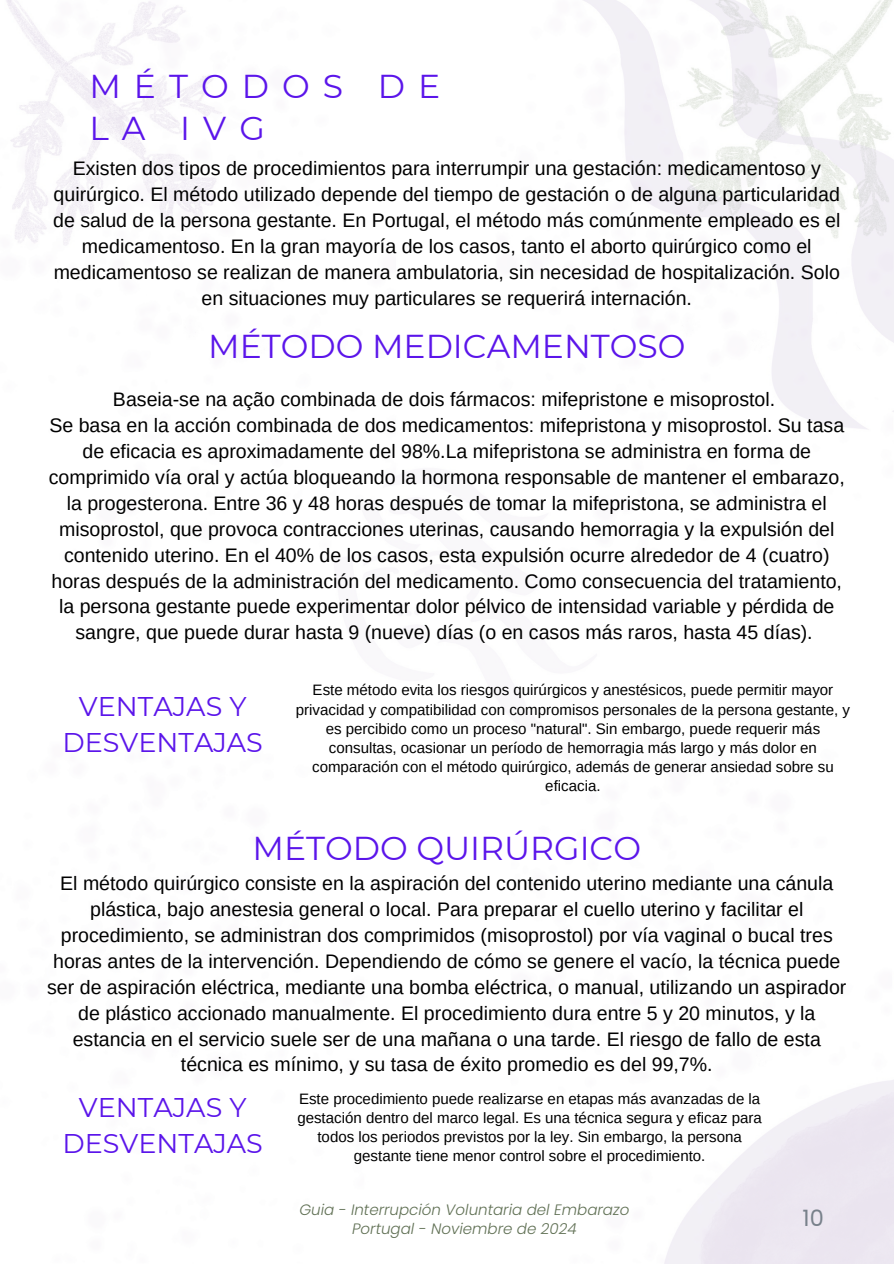
<style>
.page{position:relative;width:894px;height:1264px;background:#fff}
.page>*{position:absolute;margin:0;border:0;box-sizing:border-box;transform-origin:0 0}
.t1{font:33px "Montserrat";color:#5b15ea}
.t2{font:33px/41.7px "Montserrat";letter-spacing:.395em;color:#5b15ea}
.t3{font:27px/36px "Montserrat";color:#5b15ea;text-align:center}
.t4{font:22.5px "Poppins";color:#78818b}
.t5{font:19.5px/25.8px "Arimo";color:#000;text-align:center}
.t6{font:15px/19.2px "Arimo";color:#000;text-align:center}
.t7{font:italic 300 15px "Poppins";color:#617155}
</style>
<div class="page">
<img style="left:6px;top:0;width:887px;height:1263px">
<h1 class="t2" style="left:89px;top:65px;width:352px">MÉTODOS DE<br>LA IVG</h1>
<h3 class="t5" style="left:53px;top:155px;width:788px">Existen dos tipos de procedimientos para interrumpir una gestación: medicamentoso y quirúrgico. El método utilizado depende del tiempo de gestación o de alguna particularidad de salud de la persona gestante. En Portugal, el método más comúnmente empleado es el medicamentoso. En la gran mayoría de los casos, tanto el aborto quirúrgico como el medicamentoso se realizan de manera ambulatoria, sin necesidad de hospitalización. Solo en situaciones muy particulares se requerirá internación.</h3>
<p class="t1" style="left:208px;top:326px;width:478px">MÉTODO MEDICAMENTOSO</p>
<h1 class="t5" style="left:49px;top:387px;width:797px">Baseia-se na ação combinada de dois fármacos: mifepristone e misoprostol.<br>Se basa en la acción combinada de dos medicamentos: mifepristona y misoprostol. Su tasa de eficacia es aproximadamente del 98%.La mifepristona se administra en forma de comprimido vía oral y actúa bloqueando la hormona responsable de mantener el embarazo, la progesterona. Entre 36 y 48 horas después de tomar la mifepristona, se administra el misoprostol, que provoca contracciones uterinas, causando hemorragia y la expulsión del contenido uterino. En el 40% de los casos, esta expulsión ocurre alrededor de 4 (cuatro) horas después de la administración del medicamento. Como consecuencia del tratamiento, la persona gestante puede experimentar dolor pélvico de intensidad variable y pérdida de sangre, que puede durar hasta 9 (nueve) días (o en casos más raros, hasta 45 días).</h1>
<h3 class="t3" style="left:63px;top:688px;width:202px">VENTAJAS Y<br>DESVENTAJAS</h3>
<h2 class="t6" style="left:296px;top:680px;width:555px">Este método evita los riesgos quirúrgicos y anestésicos, puede permitir mayor privacidad y compatibilidad con compromisos personales de la persona gestante, y es percibido como un proceso "natural". Sin embargo, puede requerir más consultas, ocasionar un período de hemorragia más largo y más dolor en comparación con el método quirúrgico, además de generar ansiedad sobre su eficacia.</h2>
<p class="t1" style="left:252px;top:827px;width:390px">MÉTODO QUIRÚRGICO</p>
<h2 class="t5" style="left:47px;top:870px;width:800px">El método quirúrgico consiste en la aspiración del contenido uterino mediante una cánula plástica, bajo anestesia general o local. Para preparar el cuello uterino y facilitar el procedimiento, se administran dos comprimidos (misoprostol) por vía vaginal o bucal tres horas antes de la intervención. Dependiendo de cómo se genere el vacío, la técnica puede ser de aspiración eléctrica, mediante una bomba eléctrica, o manual, utilizando un aspirador de plástico accionado manualmente. El procedimiento dura entre 5 y 20 minutos, y la estancia en el servicio suele ser de una mañana o una tarde. El riesgo de fallo de esta técnica es mínimo, y su tasa de éxito promedio es del 99,7%.</h2>
<p class="t3" style="left:63px;top:1089px;width:202px">VENTAJAS Y<br>DESVENTAJAS</p>
<p class="t6" style="left:297px;top:1088px;width:466px">Este procedimiento puede realizarse en etapas más avanzadas de la gestación dentro del marco legal. Es una técnica segura y eficaz para todos los periodos previstos por la ley. Sin embargo, la persona</p>
<p class="t6" style="left:354px;top:1146px;width:353px">gestante tiene menor control sobre el procedimiento.</p>
<h1 class="t7" style="left:299px;top:1198px;width:331px">Guia - Interrupción Voluntaria del Embarazo</h1>
<h3 class="t7" style="left:352px;top:1217px;width:226px">Portugal - Noviembre de 2024</h3>
<p class="t4" style="left:802px;top:1202px;width:23px">10</p>
</div>
